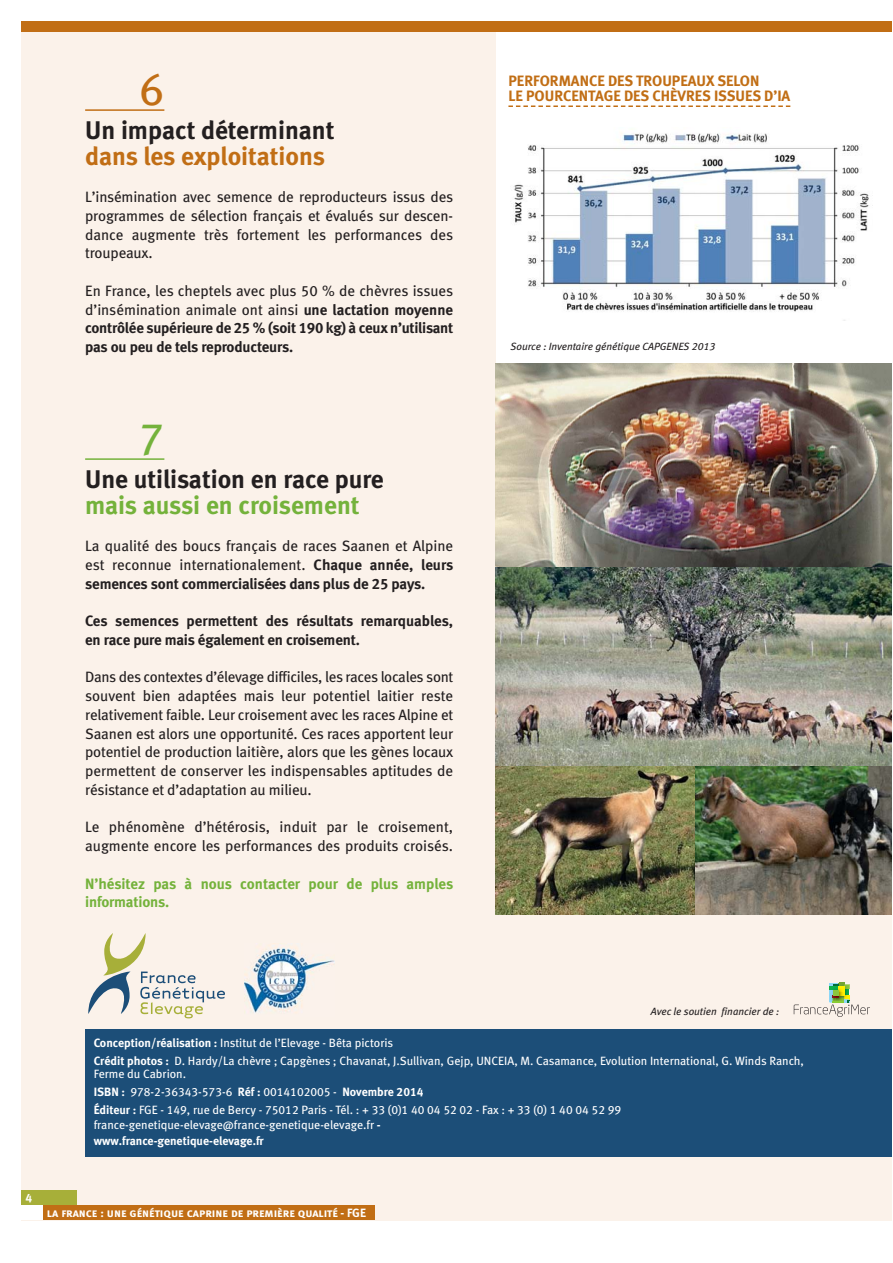
<style>
.page{position:relative;width:893px;height:1263px;background:#fff}
.page>*{position:absolute;margin:0;border:0;box-sizing:border-box;transform-origin:0 0}
.t1{font:45px "Meta Book LF";color:#c16e15}
.t2{font:45px "Meta Book LF";color:#74b23b}
.t3{font:25.5px "Meta Bold LF";color:#231f20}
.t4{font:25.5px "Meta Bold LF";color:#74b23b}
.t5{font:25.5px "Meta Bold LF";color:#c16e15}
.t6{font:15px/18.8px "Meta Book LF";color:#231f20}
.t7{font:15px/18.8px "Meta Bold LF";letter-spacing:-.01em;color:#231f20}
.t8{font:15px/15px "Meta Bold LF";color:#c16e15}
.t9{font:15px/18.8px "Meta Bold LF";letter-spacing:-.005em;color:#74b23b}
.t10{font:12px/17.7px "Meta Book LF";color:#fff}
.t11{font:12px "Meta Bold LF Caps";color:#fff}
.t12{font:12px "Meta Bold LF";color:#fff}
.t13{font:italic 10.5px "Meta Book LF";color:#231f20}
.s1{font-family:"Meta Bold LF"}
</style>
<div class="page">
<div style="left:21px;top:32px;width:870px;height:1188px;background:#fbf2ea"></div>
<div style="left:85px;top:1029px;width:806px;height:128px;background:#1c4e78"></div>
<div style="left:21px;top:21px;width:870px;height:11px;background:#c16e15"></div>
<div style="left:21px;top:1191px;width:56px;height:14px;background:#a7af39"></div>
<svg style="left:88px;top:933px;width:137px;height:85px"></svg>
<svg style="left:793px;top:983px;width:77px;height:34px"></svg>
<div style="left:21px;top:1205px;width:22px;height:15px;background:#fff"></div>
<hr style="left:85px;top:109px;width:79px;height:2px;background:#c16e15">
<hr style="left:85px;top:458px;width:79px;height:2px;background:#74b23b">
<div style="left:495px;top:32px;width:396px;height:332px;background:#fff"></div>
<div style="left:43px;top:1205px;width:331px;height:15px;background:#c16e15"></div>
<svg style="left:508px;top:105px;width:282px;height:2px"></svg>
<img style="left:513px;top:133px;width:356px;height:179px">
<img style="left:495px;top:364px;width:396px;height:204px">
<img style="left:495px;top:765px;width:200px;height:149px">
<img style="left:695px;top:765px;width:196px;height:149px">
<img style="left:495px;top:568px;width:396px;height:197px">
<img style="left:244px;top:948px;width:91px;height:65px">
<h1 class="t1" style="left:139px;top:72px;width:27px">6</h1>
<h2 class="t3" style="left:85px;top:120px;width:251px">Un impact déterminant</h2>
<h2 class="t5" style="left:85px;top:146px;width:241px">dans les exploitations</h2>
<p class="t6" style="left:85px;top:189px;width:369px;text-align:justify">L’insémination avec semence de reproducteurs issus des programmes de sélection français et évalués sur descen&shy;dance augmente très fortement les performances des troupeaux.</p>
<p class="t6" style="left:85px;top:282px;width:369px">En France, les cheptels avec plus 50 % de chèvres issues d’insémination animale ont ainsi <span class="s1">une lactation moyenne</span></p>
<p class="t7" style="left:85px;top:320px;width:369px">contrôlée supérieure de 25 % (soit 190 kg) à ceux n’utilisant pas ou peu de tels reproducteurs.</p>
<h1 class="t2" style="left:139px;top:421px;width:27px">7</h1>
<h2 class="t3" style="left:85px;top:469px;width:300px">Une utilisation en race pure</h2>
<h2 class="t4" style="left:85px;top:495px;width:276px">mais aussi en croisement</h2>
<p class="t6" style="left:85px;top:538px;width:369px">La qualité des boucs français de races Saanen et Alpine est reconnue internationalement. <span class="s1">Chaque année, leurs</span></p>
<p class="t7" style="left:85px;top:575px;width:342px">semences sont commercialisées dans plus de 25 pays.</p>
<p class="t7" style="left:85px;top:613px;width:369px">Ces semences permettent des résultats remarquables, en race pure mais également en croisement.</p>
<p class="t6" style="left:85px;top:669px;width:370px;text-align:justify">Dans des contextes d’élevage difficiles, les races locales sont souvent bien adaptées mais leur potentiel laitier reste relativement faible. Leur croisement avec les races Alpine et Saanen est alors une opportunité. Ces races apportent leur potentiel de production laitière, alors que les gènes locaux permettent de conserver les indispensables aptitudes de résistance et d’adaptation au milieu.</p>
<p class="t6" style="left:85px;top:819px;width:369px">Le phénomène d’hétérosis, induit par le croisement, augmente encore les performances des produits croisés.</p>
<p class="t9" style="left:85px;top:875px;width:369px">N’hésitez pas à nous contacter pour de plus amples informations.</p>
<p class="t8" style="left:508px;top:75px;width:283px">PERFORMANCE DES TROUPEAUX SELON<br>LE POURCENTAGE DES CHÈVRES ISSUES D’IA</p>
<p class="t13" style="left:510px;top:342px;width:206px">Source : Inventaire génétique CAPGENES 2013</p>
<p class="t13" style="left:651px;top:1008px;width:130px">Avec le soutien financier de :</p>
<p class="t10" style="left:94px;top:1035px;width:711px"><span class="s1">Conception/réalisation :</span> Institut de l’Elevage - Bêta pictoris<br><span class="s1">Crédit photos :</span> D. Hardy/La chèvre ; Capgènes ; Chavanat, J.Sullivan, Gejp, UNCEIA, M. Casamance, Evolution International, G. Winds Ranch,</p>
<p class="t10" style="left:94px;top:1066px;width:529px">Ferme du Cabrion.<br><span class="s1">ISBN :</span> 978-2-36343-573-6 <span class="s1">Réf :</span> 0014102005 - <span class="s1">Novembre 2014<br>Éditeur :</span> FGE - 149, rue de Bercy - 75012 Paris - Tél. : + 33 (0)1 40 04 52 02 - Fax : + 33 (0) 1 40 04 52 99</p>
<p class="t10" style="left:94px;top:1117px;width:288px">france-genetique-elevage@france-genetique-elevage.fr <span class="s1">-</span></p>
<p class="t12" style="left:94px;top:1136px;width:172px">www.france-genetique-elevage.fr</p>
<p class="t12" style="left:26px;top:1193px;width:8px">4</p>
<p class="t11" style="left:47px;top:1206px;width:320px">la france : une génétique caprine de première qualité <span class="s1">- FGE</span></p>
</div>
